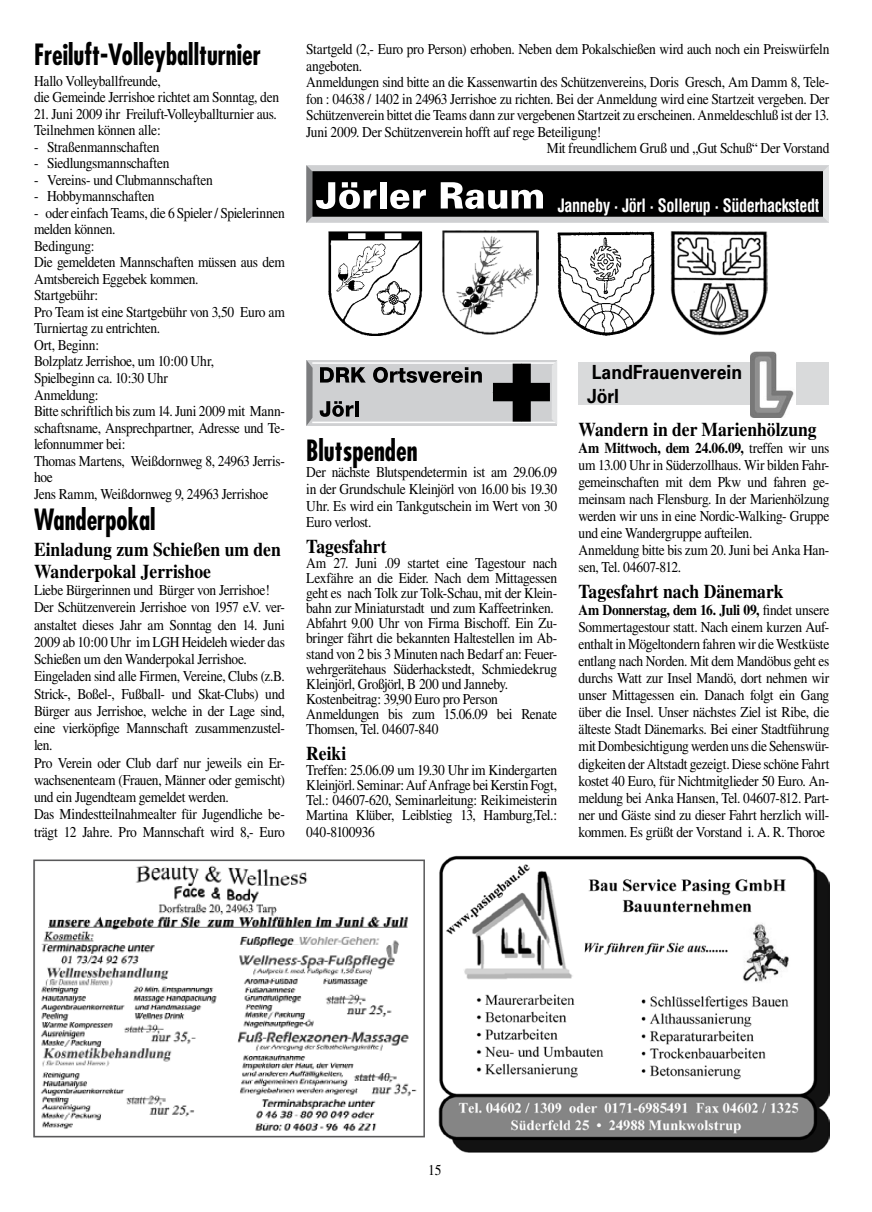
<style>
.page{position:relative;width:872px;height:1212px;background:#fff}
.page>*{position:absolute;margin:0;border:0;box-sizing:border-box;transform-origin:0 0}
.t1{font:700 condensed 28.5px "Futura";color:#000;scale:.9 1}
.t2{font:700 19.5px/21.8px "Times";color:#000;scale:.9 1}
.t3{font:700 19.5px/23.7px "Univers";color:#000;scale:.9 1}
.t4{font:700 condensed 18px "Helvetica";letter-spacing:-.025em;color:#fff;scale:.9 1}
.t5{font:15px/17.1px "Times";letter-spacing:-.025em;color:#000;scale:.9 1}
.s1{font-weight:700}
</style>
<div class="page">
<img style="left:41px;top:865px;width:376px;height:266px">
<div style="left:33px;top:859px;width:392px;height:278px;border:2px solid #58585a"></div>
<img style="left:438px;top:855px;width:391px;height:297px">
<img style="left:328px;top:231px;width:95px;height:104px">
<img style="left:442px;top:230px;width:97px;height:105px">
<img style="left:557px;top:231px;width:98px;height:105px">
<img style="left:671px;top:232px;width:96px;height:104px">
<div style="left:309px;top:168px;width:517px;height:52px;background:#000"></div>
<div style="left:306px;top:165px;width:523px;height:58px;border:6px solid #cfd0d2"></div>
<svg style="left:823px;top:165px;width:6px;height:58px"></svg>
<svg style="left:306px;top:165px;width:70px;height:58px"></svg>
<div style="left:380px;top:182px;width:6px;height:26px;background:#fff"></div>
<svg style="left:390px;top:190px;width:36px;height:19px"></svg>
<svg style="left:441px;top:182px;width:102px;height:27px"></svg>
<div style="left:578px;top:362px;width:251px;height:42px;background:#d9dadb"></div>
<img style="left:750px;top:352px;width:46px;height:65px">
<div style="left:306px;top:360px;width:251px;height:65px;background:#cfd0d2"></div>
<svg style="left:306px;top:360px;width:6px;height:66px"></svg>
<div style="left:311px;top:362px;width:246px;height:61px;border:2px solid #fff"></div>
<div style="left:512px;top:364px;width:19px;height:58px;background:#000"></div>
<div style="left:493px;top:383px;width:57px;height:18px;background:#000"></div>
<svg style="left:552px;top:361px;width:5px;height:63px"></svg>
<svg style="left:320px;top:367px;width:46px;height:16px"></svg>
<svg style="left:373px;top:367px;width:109px;height:16px"></svg>
<svg style="left:320px;top:401px;width:33px;height:16px"></svg>
<hr style="left:355px;top:401px;width:3px;height:15px;background:#000">
<h1 class="t1" style="left:34px;top:36px;width:253px">Freiluft-Volleyballturnier</h1>
<p class="t5" style="left:34px;top:73px;width:274px;line-height:16.5px">Hallo Volleyballfreunde,<br>die Gemeinde Jerrishoe richtet am Sonntag, den</p>
<p class="t5" style="left:34px;top:106px;width:271px;line-height:16.5px">21. Juni 2009 ihr Freiluft-Volleyballturnier aus.<br>Teilnehmen können alle:</p>
<p class="t5" style="left:34px;top:138px;width:141px">- Straßenmannschaften</p>
<p class="t5" style="left:34px;top:155px;width:152px">- Siedlungsmannschaften</p>
<p class="t5" style="left:34px;top:171px;width:200px">- Vereins- und Clubmannschaften</p>
<p class="t5" style="left:34px;top:188px;width:135px">- Hobbymannschaften</p>
<p class="t5" style="left:34px;top:205px;width:280px;line-height:16.5px">- oder einfach Teams, die 6 Spieler / Spielerinnen melden können.<br>Bedingung:<br>Die gemeldeten Mannschaften müssen aus dem<br>Amtsbereich Eggebek kommen.<br>Startgebühr:<br>Pro Team ist eine Startgebühr von 3,50 Euro am<br>Turniertag zu entrichten.<br>Ort, Beginn:<br>Bolzplatz Jerrishoe, um 10:00 Uhr,<br>Spielbeginn ca. 10:30 Uhr<br>Anmeldung:<br>Bitte schriftlich bis zum 14. Juni 2009 mit Mann&shy;schaftsname, Ansprechpartner, Adresse und Te&shy;lefonnummer bei:<br>Thomas Martens, Weißdornweg 8, 24963 Jerris&shy;hoe<br>Jens Ramm, Weißdornweg 9, 24963 Jerrishoe</p>
<h1 class="t1" style="left:34px;top:501px;width:136px">Wanderpokal</h1>
<h2 class="t2" style="left:34px;top:538px;width:276px">Einladung zum Schießen um den<br>Wanderpokal Jerrishoe</h2>
<p class="t5" style="left:34px;top:581px;width:280px">Liebe Bürgerinnen und Bürger von Jerrishoe!<br>Der Schützenverein Jerrishoe von 1957 e.V. ver&shy;anstaltet dieses Jahr am Sonntag den 14. Juni 2009 ab 10:00 Uhr im LGH Heideleh wieder das Schießen um den Wanderpokal Jerrishoe.<br>Eingeladen sind alle Firmen, Vereine, Clubs (z.B.<br>Strick-, Boßel-, Fußball- und Skat-Clubs) und Bürger aus Jerrishoe, welche in der Lage sind, eine vierköpfige Mannschaft zusammenzustel&shy;len.<br>Pro Verein oder Club darf nur jeweils ein Er&shy;wachsenenteam (Frauen, Männer oder gemischt) und ein Jugendteam gemeldet werden.<br>Das Mindestteilnahmealter für Jugendliche be&shy;trägt 12 Jahre. Pro Mannschaft wird 8,- Euro</p>
<p class="t5" style="left:306px;top:41px;width:583px">Startgeld (2,- Euro pro Person) erhoben. Neben dem Pokalschießen wird auch noch ein Preiswürfeln</p>
<p class="t5" style="left:306px;top:57px;width:64px">angeboten.</p>
<p class="t5" style="left:306px;top:74px;width:583px">Anmeldungen sind bitte an die Kassenwartin des Schützenvereins, Doris Gresch, Am Damm 8, Tele-</p>
<p class="t5" style="left:306px;top:90px;width:583px">fon : 04638 / 1402 in 24963 Jerrishoe zu richten. Bei der Anmeldung wird eine Startzeit vergeben. Der</p>
<p class="t5" style="left:306px;top:107px;width:582px">Schützenverein bittet die Teams dann zur vergebenen Startzeit zu erscheinen. Anmeldeschluß ist der 13.</p>
<p class="t5" style="left:306px;top:123px;width:329px">Juni 2009. Der Schützenverein hofft auf rege Beteiligung!</p>
<p class="t5" style="left:547px;top:140px;width:315px">Mit freundlichem Gruß und „Gut Schuß“ Der Vorstand</p>
<p class="t4" style="left:558px;top:194px;width:292px">Janneby · Jörl · Sollerup · Süderhackstedt</p>
<h1 class="t1" style="left:306px;top:432px;width:125px">Blutspenden</h1>
<p class="t5" style="left:306px;top:464px;width:280px;line-height:16.6px;text-align:justify">Der nächste Blutspendetermin ist am 29.06.09 in der Grundschule Kleinjörl von 16.00 bis 19.30<br>Uhr. Es wird ein Tankgutschein im Wert von 30<br>Euro verlost.</p>
<h2 class="t2" style="left:306px;top:535px;width:91px">Tagesfahrt</h2>
<p class="t5" style="left:306px;top:555px;width:280px;line-height:15.1px">Am 27. Juni .09 startet eine Tagestour nach Lexfähre an die Eider. Nach dem Mittagessen geht es nach Tolk zur Tolk-Schau, mit der Klein&shy;bahn zur Miniaturstadt und zum Kaffeetrinken.<br>Abfahrt 9.00 Uhr von Firma Bischoff. Ein Zu&shy;bringer fährt die bekannten Haltestellen im Ab&shy;stand von 2 bis 3 Minuten nach Bedarf an: Feuer&shy;wehrgerätehaus Süderhackstedt, Schmiedekrug Kleinjörl, Großjörl, B 200 und Janneby.<br>Kostenbeitrag: 39,90 Euro pro Person Anmeldungen bis zum 15.06.09 bei Renate Thomsen, Tel. 04607-840</p>
<h2 class="t2" style="left:306px;top:742px;width:46px">Reiki</h2>
<p class="t5" style="left:306px;top:762px;width:280px;line-height:15.1px;text-align:justify">Treffen: 25.06.09 um 19.30 Uhr im Kindergarten Kleinjörl. Seminar: Auf Anfrage bei Kerstin Fogt, Tel.: 04607-620, Seminarleitung: Reikimeisterin Martina Klüber, Leiblstieg 13, Hamburg,Tel.:</p>
<p class="t5" style="left:306px;top:823px;width:78px">040-8100936</p>
<h2 class="t3" style="left:587px;top:360px;width:174px">LandFrauenverein<br>Jörl</h2>
<h2 class="t2" style="left:578px;top:418px;width:266px">Wandern in der Marienhölzung</h2>
<p class="t5" style="left:578px;top:439px;width:280px"><span class="s1">Am Mittwoch, dem 24.06.09,</span> treffen wir uns um 13.00 Uhr in Süderzollhaus. Wir bilden Fahr&shy;gemeinschaften mit dem Pkw und fahren ge&shy;meinsam nach Flensburg. In der Marienhölzung werden wir uns in eine Nordic-Walking- Gruppe und eine Wandergruppe aufteilen.<br>Anmeldung bitte bis zum 20. Juni bei Anka Han&shy;sen, Tel. 04607-812.</p>
<h2 class="t2" style="left:578px;top:580px;width:229px">Tagesfahrt nach Dänemark</h2>
<p class="t5" style="left:578px;top:601px;width:280px;text-align:justify"><span class="s1">Am Donnerstag, dem 16. Juli 09,</span> findet unsere Sommertagestour statt. Nach einem kurzen Auf&shy;enthalt in Mögeltondern fahren wir die Westküste entlang nach Norden. Mit dem Mandöbus geht es durchs Watt zur Insel Mandö, dort nehmen wir unser Mittagessen ein. Danach folgt ein Gang über die Insel. Unser nächstes Ziel ist Ribe, die älteste Stadt Dänemarks. Bei einer Stadtführung mit Dombesichtigung werden uns die Sehenswür&shy;digkeiten der Altstadt gezeigt. Diese schöne Fahrt kostet 40 Euro, für Nichtmitglieder 50 Euro. An&shy;meldung bei Anka Hansen, Tel. 04607-812. Part&shy;ner und Gäste sind zu dieser Fahrt herzlich will&shy;kommen. Es grüßt der Vorstand i. A. R. Thoroe</p>
<p class="t5" style="left:428px;top:1161px;width:16px">15</p>
</div>
